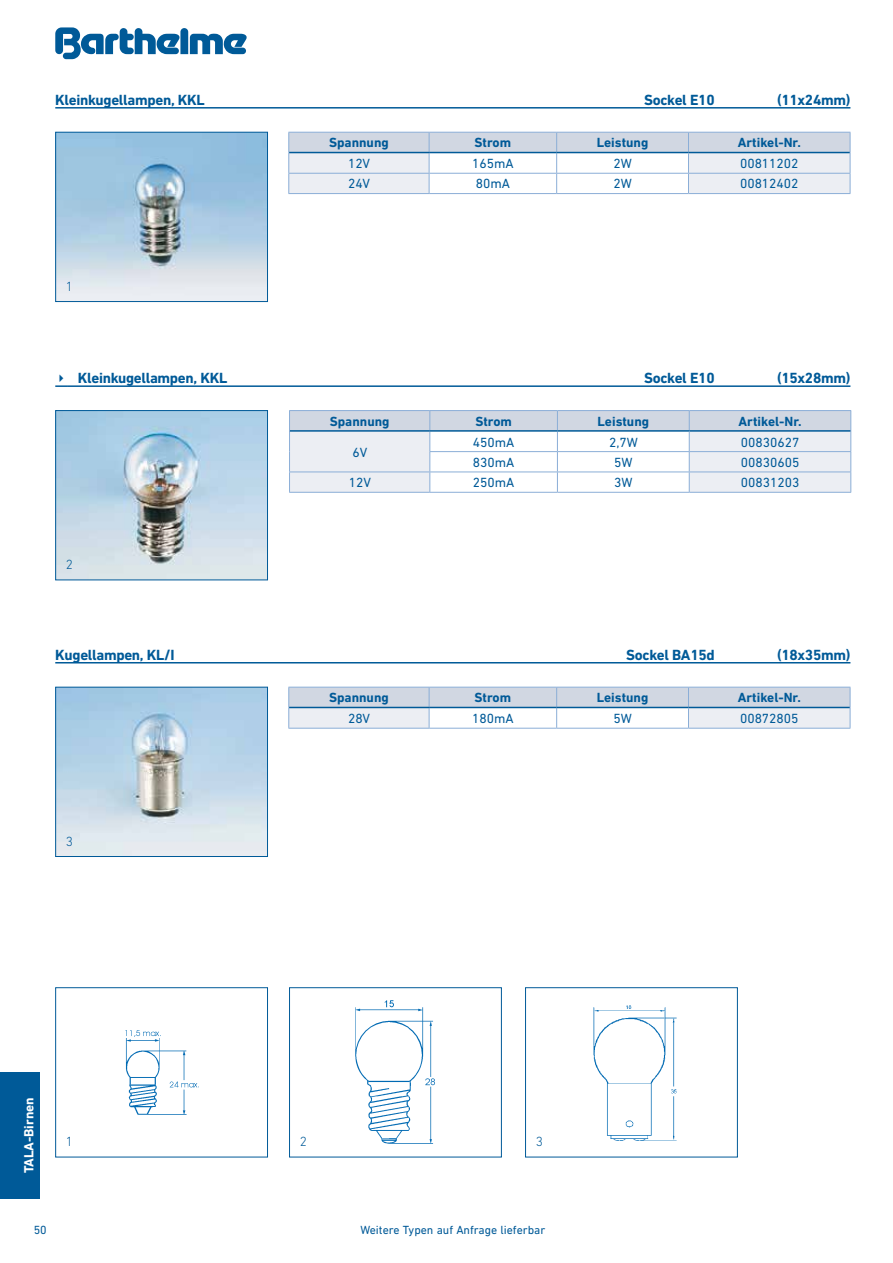
<style>
.page{position:relative;width:893px;height:1263px;background:#fff}
.page>*{position:absolute;margin:0;border:0;box-sizing:border-box;transform-origin:0 0}
.t1{font:700 15px "DIN Next LT Pro";letter-spacing:-.02em;color:#005a98}
.t2{font:13.5px "DIN Next LT Pro";color:#005a98}
.t3{font:700 13.5px "DIN Next LT Pro";color:#005a98}
.t4{font:700 13.5px "DIN Next LT Pro";color:#fff}
.t5{font:300 13.5px "DIN Next LT Pro";color:#005a98}
.t6{font:12px "DIN Next LT Pro";color:#005a98}
</style>
<div class="page">
<svg style="left:55px;top:27px;width:192px;height:32px"></svg>
<div style="left:0;top:1072px;width:40px;height:126px;background:#005a98"></div>
<img style="left:125px;top:1030px;width:74px;height:84px">
<div style="left:55px;top:987px;width:213px;height:170px;border:1px solid #005a98"></div>
<hr style="left:55px;top:107px;width:795px;height:2px;background:#005a98">
<img style="left:57px;top:134px;width:209px;height:166px">
<div style="left:55px;top:132px;width:213px;height:170px;border:1px solid #005a98"></div>
<svg style="left:288px;top:132px;width:563px;height:62px"></svg>
<hr style="left:688px;top:193px;width:162px;height:1px;background:#8baed7">
<svg style="left:55px;top:385px;width:12px;height:2px"></svg>
<hr style="left:67px;top:385px;width:783px;height:2px;background:#005a98">
<img style="left:57px;top:412px;width:209px;height:166px">
<div style="left:55px;top:410px;width:213px;height:170px;border:1px solid #005a98"></div>
<hr style="left:289px;top:410px;width:141px;height:1px;background:#8baed7">
<hr style="left:430px;top:410px;width:127px;height:1px;background:#8baed7">
<hr style="left:557px;top:410px;width:132px;height:1px;background:#8baed7">
<hr style="left:689px;top:410px;width:162px;height:1px;background:#8baed7">
<hr style="left:289px;top:492px;width:141px;height:1px;background:#8baed7">
<hr style="left:430px;top:492px;width:127px;height:1px;background:#8baed7">
<hr style="left:557px;top:492px;width:132px;height:1px;background:#8baed7">
<svg style="left:289px;top:411px;width:562px;height:81px"></svg>
<hr style="left:689px;top:492px;width:162px;height:1px;background:#8baed7">
<hr style="left:55px;top:662px;width:795px;height:1px;background:#005a98">
<hr style="left:288px;top:728px;width:141px;height:1px;background:#8baed7">
<hr style="left:429px;top:728px;width:128px;height:1px;background:#8baed7">
<hr style="left:557px;top:728px;width:131px;height:1px;background:#8baed7">
<svg style="left:288px;top:687px;width:563px;height:41px"></svg>
<hr style="left:688px;top:728px;width:162px;height:1px;background:#8baed7">
<img style="left:57px;top:689px;width:209px;height:166px">
<div style="left:55px;top:687px;width:213px;height:170px;border:1px solid #005a98"></div>
<img style="left:355px;top:1001px;width:80px;height:143px">
<div style="left:289px;top:987px;width:213px;height:170px;border:1px solid #005a98"></div>
<img style="left:593px;top:1005px;width:84px;height:136px">
<div style="left:525px;top:987px;width:213px;height:170px;border:1px solid #005a98"></div>
<p class="t1" style="left:55px;top:91px;width:151px">Kleinkugellampen, KKL</p>
<p class="t1" style="left:644px;top:91px;width:72px">Sockel E10</p>
<p class="t1" style="left:777px;top:91px;width:75px">(11x24mm)</p>
<p class="t3" style="left:329px;top:135px;width:61px">Spannung</p>
<p class="t3" style="left:475px;top:135px;width:38px">Strom</p>
<p class="t3" style="left:597px;top:135px;width:53px">Leistung</p>
<p class="t3" style="left:738px;top:135px;width:65px">Artikel-Nr.</p>
<p class="t2" style="left:348px;top:156px;width:24px">12V</p>
<p class="t2" style="left:472px;top:156px;width:43px">165mA</p>
<p class="t2" style="left:613px;top:156px;width:20px">2W</p>
<p class="t2" style="left:740px;top:156px;width:60px">00811202</p>
<p class="t2" style="left:348px;top:176px;width:24px">24V</p>
<p class="t2" style="left:476px;top:176px;width:36px">80mA</p>
<p class="t2" style="left:613px;top:176px;width:20px">2W</p>
<p class="t2" style="left:740px;top:176px;width:60px">00812402</p>
<p class="t5" style="left:66px;top:278px;width:9px">1</p>
<p class="t1" style="left:55px;top:369px;width:174px">✔ Kleinkugellampen, KKL</p>
<p class="t1" style="left:644px;top:369px;width:72px">Sockel E10</p>
<p class="t1" style="left:777px;top:369px;width:75px">(15x28mm)</p>
<p class="t3" style="left:330px;top:413px;width:61px">Spannung</p>
<p class="t3" style="left:475px;top:413px;width:38px">Strom</p>
<p class="t3" style="left:597px;top:413px;width:53px">Leistung</p>
<p class="t3" style="left:739px;top:413px;width:65px">Artikel-Nr.</p>
<p class="t2" style="left:352px;top:444px;width:16px">6V</p>
<p class="t2" style="left:473px;top:434px;width:43px">450mA</p>
<p class="t2" style="left:609px;top:434px;width:30px">2,7W</p>
<p class="t2" style="left:741px;top:434px;width:60px">00830627</p>
<p class="t2" style="left:473px;top:454px;width:43px">830mA</p>
<p class="t2" style="left:614px;top:454px;width:20px">5W</p>
<p class="t2" style="left:741px;top:454px;width:60px">00830605</p>
<p class="t5" style="left:66px;top:557px;width:9px">2</p>
<p class="t2" style="left:349px;top:475px;width:24px">12V</p>
<p class="t2" style="left:473px;top:475px;width:43px">250mA</p>
<p class="t2" style="left:614px;top:475px;width:20px">3W</p>
<p class="t2" style="left:741px;top:475px;width:60px">00831203</p>
<p class="t1" style="left:55px;top:646px;width:121px">Kugellampen, KL/I</p>
<p class="t1" style="left:626px;top:646px;width:90px">Sockel BA15d</p>
<p class="t1" style="left:777px;top:646px;width:75px">(18x35mm)</p>
<p class="t3" style="left:329px;top:690px;width:61px">Spannung</p>
<p class="t3" style="left:475px;top:690px;width:38px">Strom</p>
<p class="t3" style="left:597px;top:690px;width:53px">Leistung</p>
<p class="t3" style="left:738px;top:690px;width:65px">Artikel-Nr.</p>
<p class="t2" style="left:348px;top:711px;width:24px">28V</p>
<p class="t2" style="left:472px;top:711px;width:43px">180mA</p>
<p class="t2" style="left:613px;top:711px;width:20px">5W</p>
<p class="t2" style="left:740px;top:711px;width:60px">00872805</p>
<p class="t5" style="left:66px;top:833px;width:9px">3</p>
<p class="t4" style="left:21px;top:1173px;width:78px;rotate:-90deg">TALA-Birnen</p>
<p class="t6" style="left:34px;top:1223px;width:15px">50</p>
<p class="t5" style="left:66px;top:1134px;width:9px">1</p>
<p class="t5" style="left:300px;top:1134px;width:9px">2</p>
<p class="t5" style="left:536px;top:1134px;width:9px">3</p>
<p class="t6" style="left:360px;top:1223px;width:187px">Weitere Typen auf Anfrage lieferbar</p>
</div>
